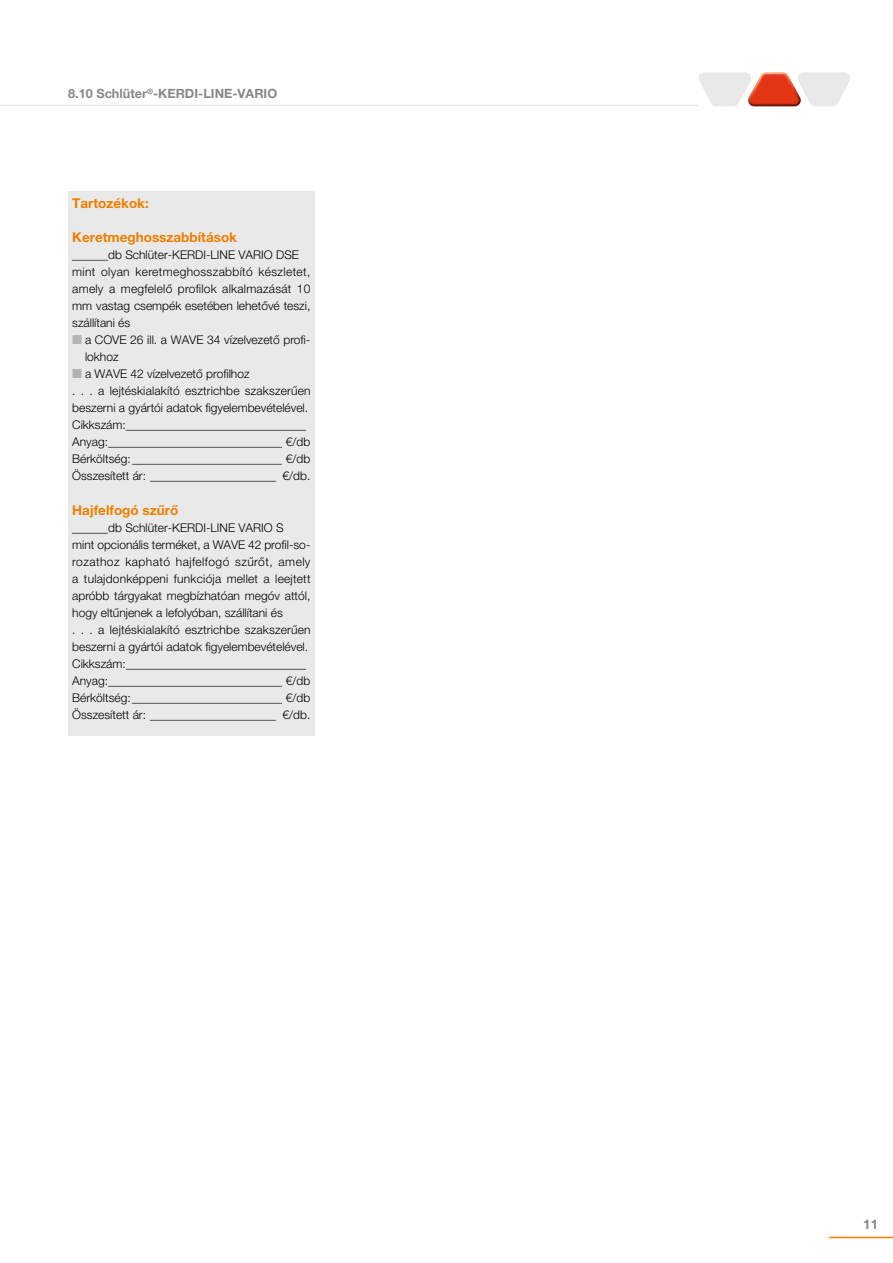
<style>
.page{position:relative;width:893px;height:1263px;background:#fff}
.page>*{position:absolute;margin:0;border:0;box-sizing:border-box;transform-origin:0 0}
.t1{font:700 13.5px "Helvetica Neue LT Pro";color:#ee7f00}
.t2{font:700 13.5px "Helvetica Neue LT Pro";color:#87888a}
.t3{font:700 12.75px "Helvetica Neue LT Pro";color:#87888a}
.t4{font:300 12px/17px "Helvetica Neue LT Pro";color:#000}
</style>
<div class="page">
<hr style="left:0;top:105px;width:699px;height:1px;background:#e9e9ea">
<svg style="left:699px;top:72px;width:151px;height:34px"></svg>
<hr style="left:829px;top:1237px;width:64px;height:1px;background:#ee7f00">
<div style="left:68px;top:191px;width:247px;height:545px;background:#e9e9ea"></div>
<p class="t3" style="left:68px;top:86px;width:211px">8.10 Schlüter<sup>®</sup>-KERDI-LINE-VARIO</p>
<p class="t1" style="left:72px;top:195px;width:78px">Tartozékok:</p>
<p class="t1" style="left:72px;top:229px;width:166px">Keretmeghosszabbítások</p>
<p class="t4" style="left:72px;top:246px;width:240px">______db Schlüter-KERDI-LINE VARIO DSE mint olyan keretmeghosszabbító készletet, amely a megfelelő profilok alkalmazását 10 mm vastag csempék esetében lehetővé teszi, szállítani és</p>
<p class="t4" style="left:85px;top:331px;width:227px">a COVE 26 ill. a WAVE 34 vízelvezető profi-</p>
<p class="t4" style="left:85px;top:348px;width:35px">lokhoz</p>
<p class="t4" style="left:85px;top:365px;width:166px">a WAVE 42 vízelvezető profilhoz</p>
<p class="t4" style="left:72px;top:382px;width:240px">. . . a lejtéskialakító esztrichbe szakszerűen</p>
<p class="t4" style="left:72px;top:399px;width:237px">beszerni a gyártói adatok figyelembevételével.</p>
<p class="t4" style="left:72px;top:416px;width:235px">Cikkszám:______________________________</p>
<p class="t4" style="left:72px;top:433px;width:240px">Anyag:_____________________________ €/db</p>
<p class="t4" style="left:72px;top:450px;width:240px">Bérköltség: _________________________ €/db</p>
<p class="t4" style="left:72px;top:467px;width:240px">Összesített ár: _____________________ €/db.</p>
<p class="t1" style="left:72px;top:501px;width:107px">Hajfelfogó szűrő</p>
<p class="t4" style="left:72px;top:519px;width:240px">______db Schlüter-KERDI-LINE VARIO S<br>mint opcionális terméket, a WAVE 42 profil-so&shy;rozathoz kapható hajfelfogó szűrőt, amely a tulajdonképpeni funkciója mellet a leejtett apróbb tárgyakat megbízhatóan megóv attól, hogy eltűnjenek a lefolyóban, szállítani és<br>. . . a lejtéskialakító esztrichbe szakszerűen beszerni a gyártói adatok figyelembevételével.<br>Cikkszám:______________________________ Anyag:_____________________________ €/db Bérköltség: _________________________ €/db Összesített ár: _____________________ €/db.</p>
<p class="t2" style="left:863px;top:1216px;width:17px">11</p>
</div>
